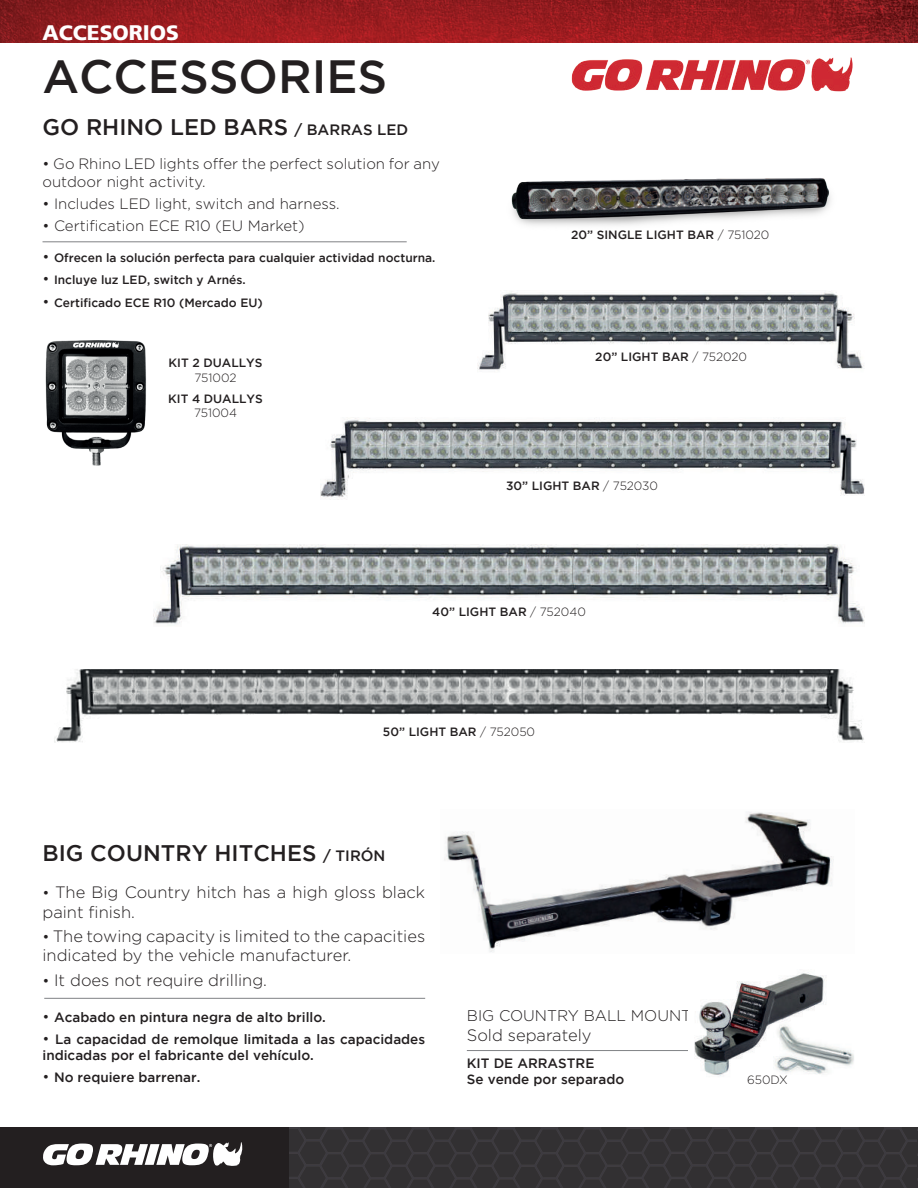
<style>
.page{position:relative;width:918px;height:1188px;background:#fff}
.page>*{position:absolute;margin:0;border:0;box-sizing:border-box;transform-origin:0 0}
.t1{font:500 46.5px "Gotham";color:#231f20}
.t2{font:500 22.5px "Gotham";color:#231f20}
.t3{font:900 21px "Frutiger";color:#fff}
.t4{font:300 16.5px/19.8px "Gotham";color:#231f20}
.t5{font:300 15.45px "Gotham";color:#231f20}
.t6{font:300 15px/18px "Gotham";color:#231f20}
.t7{font:500 13.5px/16.2px "Gotham";color:#231f20}
.t8{font:500 12px "Gotham";color:#231f20}
.t9{font:300 12px "Gotham";color:#231f20}
.s1{font-size:15px}
.s2{font-weight:300;font-size:15px}
.s3{font-weight:300}
</style>
<div class="page">
<img style="left:0;top:0;width:918px;height:43px">
<img style="left:289px;top:1128px;width:629px;height:60px">
<div style="left:0;top:1128px;width:289px;height:60px;background:#231f20"></div>
<svg style="left:43px;top:1142px;width:200px;height:24px"></svg>
<img style="left:571px;top:57px;width:282px;height:35px">
<img style="left:444px;top:812px;width:390px;height:140px">
<hr style="left:44px;top:998px;width:381px;height:1px;background:#808285">
<hr style="left:43px;top:241px;width:364px;height:1px;background:#808285">
<img style="left:45px;top:340px;width:101px;height:126px">
<hr style="left:467px;top:1050px;width:224px;height:1px;background:#808285">
<img style="left:689px;top:972px;width:138px;height:104px">
<img style="left:757px;top:1009px;width:97px;height:67px">
<img style="left:511px;top:178px;width:320px;height:48px">
<img style="left:477px;top:291px;width:387px;height:79px">
<img style="left:321px;top:418px;width:544px;height:80px">
<img style="left:153px;top:545px;width:712px;height:80px">
<img style="left:54px;top:669px;width:810px;height:74px">
<h3 class="t3" style="left:43px;top:20px;width:138px">ACCESORIOS</h3>
<h1 class="t1" style="left:43px;top:51px;width:346px">ACCESSORIES</h1>
<h2 class="t2" style="left:43px;top:115px;width:367px">GO RHINO LED BARS <span class="s1">/ BARRAS LED</span></h2>
<p class="t6" style="left:43px;top:154px;width:399px">• Go Rhino LED lights offer the perfect solution for any outdoor night activity.</p>
<p class="t6" style="left:43px;top:194px;width:299px">• Includes LED light, switch and harness.</p>
<p class="t6" style="left:43px;top:217px;width:264px">• Certification ECE R10 (EU Market)</p>
<p class="t8" style="left:43px;top:251px;width:394px"><span class="s2">•</span> Ofrecen la solución perfecta para cualquier actividad nocturna.</p>
<p class="t8" style="left:43px;top:273px;width:205px"><span class="s2">•</span> Incluye luz LED, switch y Arnés.</p>
<p class="t8" style="left:43px;top:295px;width:222px"><span class="s2">•</span> Certificado ECE R10 (Mercado EU)</p>
<p class="t8" style="left:169px;top:356px;width:95px">KIT 2 DUALLYS</p>
<p class="t9" style="left:195px;top:371px;width:44px">751002</p>
<p class="t8" style="left:168px;top:392px;width:96px">KIT 4 DUALLYS</p>
<p class="t9" style="left:194px;top:406px;width:45px">751004</p>
<p class="t8" style="left:571px;top:228px;width:200px">20” SINGLE LIGHT BAR <span class="s3">/ 751020</span></p>
<p class="t8" style="left:595px;top:350px;width:153px">20” LIGHT BAR <span class="s3">/ 752020</span></p>
<p class="t8" style="left:506px;top:479px;width:154px">30” LIGHT BAR <span class="s3">/ 752030</span></p>
<p class="t8" style="left:432px;top:605px;width:155px">40” LIGHT BAR <span class="s3">/ 752040</span></p>
<p class="t8" style="left:383px;top:725px;width:154px">50” LIGHT BAR <span class="s3">/ 752050</span></p>
<h2 class="t2" style="left:43px;top:840px;width:344px">BIG COUNTRY HITCHES <span class="s1">/ TIRÓN</span></h2>
<h3 class="t4" style="left:43px;top:882px;width:384px"><span class="s1">•</span> The Big Country hitch has a high gloss black paint finish.</h3>
<h3 class="t4" style="left:43px;top:926px;width:384px"><span class="s1">•</span> The towing capacity is limited to the capacities indicated by the vehicle manufacturer.</h3>
<h3 class="t4" style="left:43px;top:970px;width:226px"><span class="s1">•</span> It does not require drilling.</h3>
<p class="t7" style="left:43px;top:1009px;width:285px"><span class="s2">•</span> Acabado en pintura negra de alto brillo.</p>
<p class="t7" style="left:43px;top:1031px;width:384px"><span class="s2">•</span> La capacidad de remolque limitada a las capacidades indicadas por el fabricante del vehículo.</p>
<p class="t7" style="left:43px;top:1069px;width:159px"><span class="s2">•</span> No requiere barrenar.</p>
<p class="t5" style="left:467px;top:1008px;width:226px">BIG COUNTRY BALL MOUNT</p>
<h3 class="t4" style="left:467px;top:1025px;width:126px">Sold separately</h3>
<p class="t7" style="left:467px;top:1054px;width:159px">KIT DE ARRASTRE<br>Se vende por separado</p>
<p class="t9" style="left:747px;top:1074px;width:42px">650DX</p>
</div>
